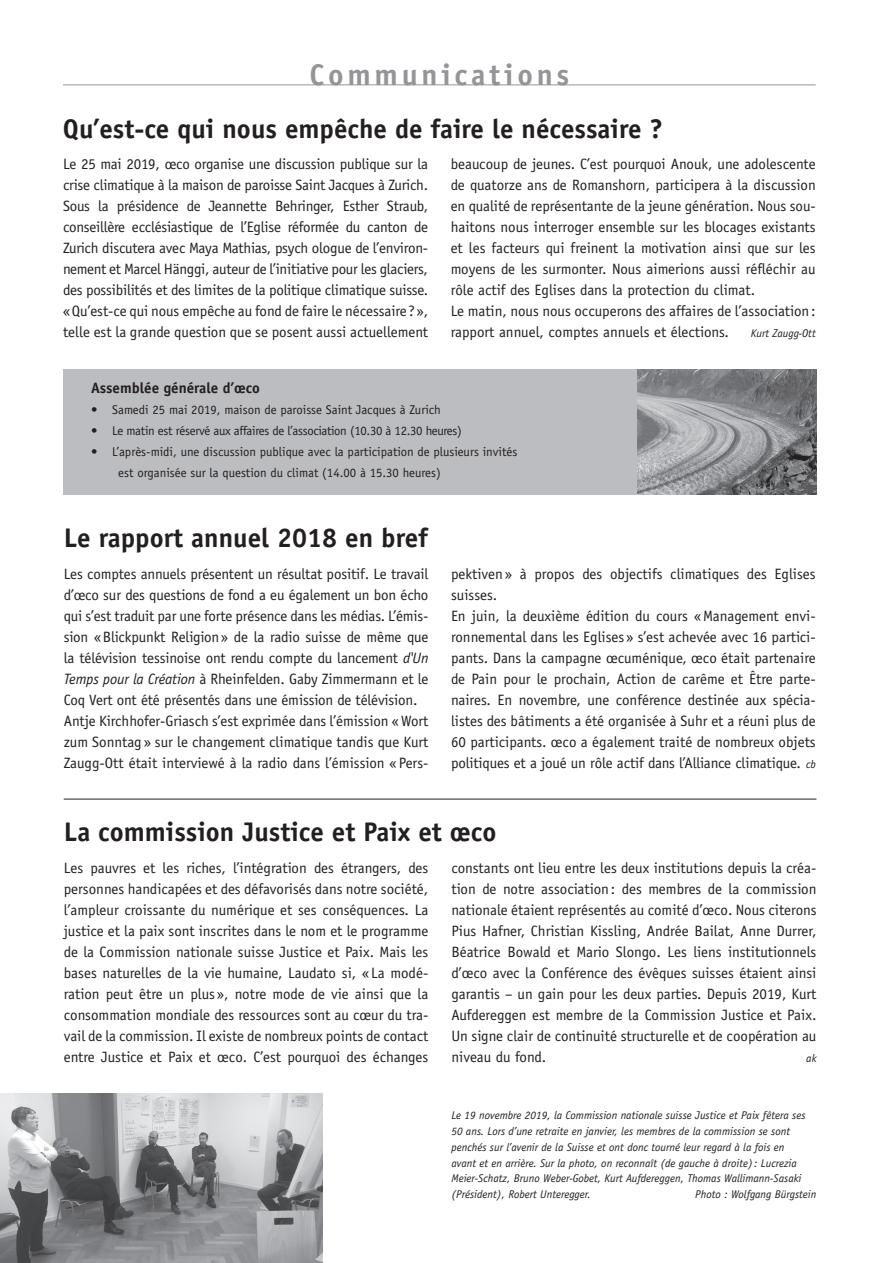
<style>
.page{position:relative;width:893px;height:1263px;background:#fff}
.page>*{position:absolute;margin:0;border:0;box-sizing:border-box;transform-origin:0 0}
.t1{font:700 30px "Officina Sans";letter-spacing:.125em;color:#939598}
.t2{font:700 27px "Officina Sans";color:#231f20}
.t3{font:15px/21px "Officina Sans";color:#231f20;text-align:justify}
.t4{font:700 15px "Officina Sans";color:#231f20}
.t5{font:12.75px/21px "Officina Sans";color:#231f20}
.t6{font:12.75px "Officina Sans";letter-spacing:-.025em;color:#231f20}
.t7{font:italic 11.25px/15.8px "Officina Sans";color:#231f20}
.s1{font-style:italic}
.s2{font-style:italic;font-size:11.25px}
</style>
<div class="page">
<hr style="left:63px;top:85px;width:753px;height:1px;background:#939598">
<img style="left:0;top:1093px;width:322px;height:170px">
<hr style="left:64px;top:799px;width:752px;height:1px;background:#231f20">
<div style="left:63px;top:369px;width:753px;height:126px;background:#bcbdc0"></div>
<img style="left:638px;top:369px;width:178px;height:126px">
<h1 class="t1" style="left:309px;top:56px;width:261px">Communications</h1>
<h2 class="t2" style="left:63px;top:112px;width:601px">Qu’est-ce qui nous empêche de faire le nécessaire ?</h2>
<p class="t3" style="left:63px;top:153px;width:367px">Le 25 mai 2019, œco organise une discussion publique sur la crise climatique à la maison de paroisse Saint Jacques à Zurich.<br>Sous la présidence de Jeannette Behringer, Esther Straub, conseillère ecclésiastique de l’Eglise réformée du canton de Zurich discutera avec Maya Mathias, psych ologue de l’environ&shy;nement et Marcel Hänggi, auteur de l’initiative pour les glaciers, des possibilités et des limites de la politique climatique suisse. «Qu’est-ce qui nous empêche au fond de faire le nécessaire?», telle est la grande question que se posent aussi actuellement</p>
<p class="t3" style="left:451px;top:153px;width:367px;text-align:left">beaucoup de jeunes. C’est pourquoi Anouk, une adolescente de quatorze ans de Romanshorn, participera à la discussion en qualité de représentante de la jeune génération. Nous sou&shy;haitons nous interroger ensemble sur les blocages existants et les facteurs qui freinent la motivation ainsi que sur les moyens de les surmonter. Nous aimerions aussi réfléchir au rôle actif des Eglises dans la protection du climat.<br>Le matin, nous nous occuperons des affaires de l’association: rapport annuel, comptes annuels et élections.</p>
<p class="t7" style="left:751px;top:325px;width:66px">Kurt Zaugg-Ott</p>
<p class="t4" style="left:91px;top:378px;width:170px">Assemblée générale d’œco</p>
<p class="t5" style="left:91px;top:399px;width:351px">• Samedi 25 mai 2019, maison de paroisse Saint Jacques à Zurich</p>
<p class="t6" style="left:91px;top:423px;width:372px">• Le matin est réservé aux affaires de l’association (10.30 à 12.30 heures)</p>
<p class="t5" style="left:118px;top:441px;width:401px;text-indent:-27px">• L’après-midi, une discussion publique avec la participation de plusieurs invités est organisée sur la question du climat (14.00 à 15.30 heures)</p>
<h2 class="t2" style="left:64px;top:521px;width:366px">Le rapport annuel 2018 en bref</h2>
<p class="t3" style="left:64px;top:563px;width:366px;text-align:left">Les comptes annuels présentent un résultat positif. Le travail d’œco sur des questions de fond a eu également un bon écho qui s’est traduit par une forte présence dans les médias. L’émis&shy;sion «Blickpunkt Religion» de la radio suisse de même que la télévision tessinoise ont rendu compte du lancement <span class="s1">d'Un Temps pour la Création</span> à Rheinfelden. Gaby Zimmermann et le Coq Vert ont été présentés dans une émission de télévision.<br>Antje Kirchhofer-Griasch s’est exprimée dans l’émission «Wort zum Sonntag » sur le changement climatique tandis que Kurt Zaugg-Ott était interviewé à la radio dans l’émission « Pers-</p>
<p class="t3" style="left:451px;top:563px;width:366px;text-align:left">pektiven» à propos des objectifs climatiques des Eglises suisses.<br>En juin, la deuxième édition du cours «Management envi&shy;ronnemental dans les Eglises » s’est achevée avec 16 partici&shy;pants. Dans la campagne œcuménique, œco était partenaire de Pain pour le prochain, Action de carême et Être parte&shy;naires. En novembre, une conférence destinée aux spécia&shy;listes des bâtiments a été organisée à Suhr et a réuni plus de 60 participants. œco a également traité de nombreux objets politiques et a joué un rôle actif dans l’Alliance climatique. <span class="s2">cb</span></p>
<h2 class="t2" style="left:64px;top:815px;width:434px">La commission Justice et Paix et œco</h2>
<p class="t3" style="left:64px;top:857px;width:366px">Les pauvres et les riches, l’intégration des étrangers, des personnes handicapées et des défavorisés dans notre société, l’ampleur croissante du numérique et ses conséquences. La justice et la paix sont inscrites dans le nom et le programme de la Commission nationale suisse Justice et Paix. Mais les bases naturelles de la vie humaine, Laudato si, « La modé&shy;ration peut être un plus », notre mode de vie ainsi que la consommation mondiale des ressources sont au cœur du tra&shy;vail de la commission. Il existe de nombreux points de contact entre Justice et Paix et œco. C’est pourquoi des échanges</p>
<p class="t3" style="left:451px;top:857px;width:367px">constants ont lieu entre les deux institutions depuis la créa&shy;tion de notre association: des membres de la commission nationale étaient représentés au comité d’œco. Nous citerons Pius Hafner, Christian Kissling, Andrée Bailat, Anne Durrer, Béatrice Bowald et Mario Slongo. Les liens institutionnels d’œco avec la Conférence des évêques suisses étaient ainsi garantis – un gain pour les deux parties. Depuis 2019, Kurt Aufdereggen est membre de la Commission Justice et Paix.<br>Un signe clair de continuité structurelle et de coopération au niveau du fond.</p>
<p class="t7" style="left:806px;top:1050px;width:12px">ak</p>
<p class="t7" style="left:451px;top:1107px;width:356px">Le 19 novembre 2019, la Commission nationale suisse Justice et Paix fêtera ses 50 ans. Lors d’une retraite en janvier, les membres de la commission se sont penchés sur l’avenir de la Suisse et ont donc tourné leur regard à la fois en avant et en arrière. Sur la photo, on reconnaît (de gauche à droite) : Lucrezia Meier-Schatz, Bruno Weber-Gobet, Kurt Aufdereggen, Thomas Wallimann-Sasaki (Président), Robert Unteregger.</p>
<p class="t7" style="left:695px;top:1186px;width:123px">Photo : Wolfgang Bürgstein</p>
</div>
